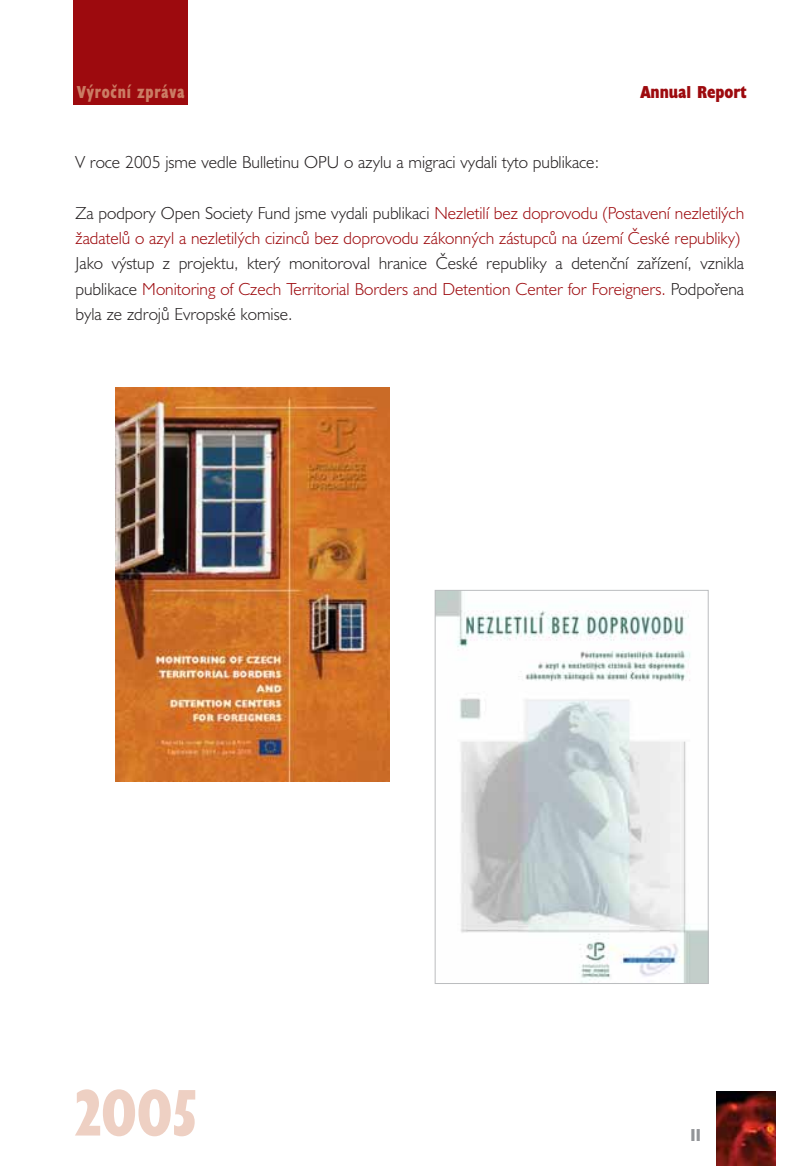
<style>
.page{position:relative;width:805px;height:1166px;background:#fff}
.page>*{position:absolute;margin:0;border:0;box-sizing:border-box;transform-origin:0 0}
.t1{font:700 condensed 66.5px "Humanist 521 BTCE Xtra";color:#eed0c3;scale:.9 1}
.t2{font:300 17.5px/25.4px "Humanist 521 BTCE";color:#231f20;text-align:justify}
.t3{font:300 17.5px/25.4px "Humanist 521 BTCE";color:#9d0a0e}
.t4{font:700 condensed 17.5px "Humanist 521 BTCE Xtra";letter-spacing:.045em;color:#cb7c64;scale:.9 1}
.t5{font:700 condensed 17.5px "Humanist 521 BTCE Xtra";color:#9d0a0e}
.t6{font:700 condensed 17.5px "Humanist 521 BTCE Xtra";color:#939598}
.s1{color:#231f20}
.s2{color:#9d0a0e}
</style>
<div class="page">
<div style="left:74px;top:0;width:114px;height:104px;background:#9d0a0e"></div>
<img style="left:716px;top:1091px;width:60px;height:74px">
<img style="left:437px;top:592px;width:270px;height:390px">
<div style="left:435px;top:590px;width:274px;height:394px;border:1px solid #bbbdbf"></div>
<img style="left:115px;top:387px;width:274px;height:394px">
<p class="t4" style="left:77px;top:85px;width:121px">Výroční zpráva</p>
<p class="t5" style="left:640px;top:85px;width:108px">Annual Report</p>
<p class="t2" style="left:76px;top:151px;width:525px">V roce 2005 jsme vedle Bulletinu OPU o azylu a migraci vydali tyto publikace:</p>
<p class="t3" style="left:76px;top:202px;width:670px"><span class="s1">Za podpory Open Society Fund jsme vydali publikaci</span> Nezletilí bez doprovodu (Postavení nezletilých žadatelů o azyl a nezletilých cizinců bez doprovodu zákonných zástupců na území České republiky)</p>
<p class="t2" style="left:76px;top:252px;width:670px">Jako výstup z projektu, který monitoroval hranice České republiky a detenční zařízení, vznikla publikace <span class="s2">Monitoring of Czech Territorial Borders and Detention Center for Foreigners.</span> Podpořena byla ze zdrojů Evropské komise.</p>
<h1 class="t1" style="left:76px;top:1087px;width:137px">2005</h1>
<p class="t6" style="left:691px;top:1128px;width:12px">11</p>
</div>
